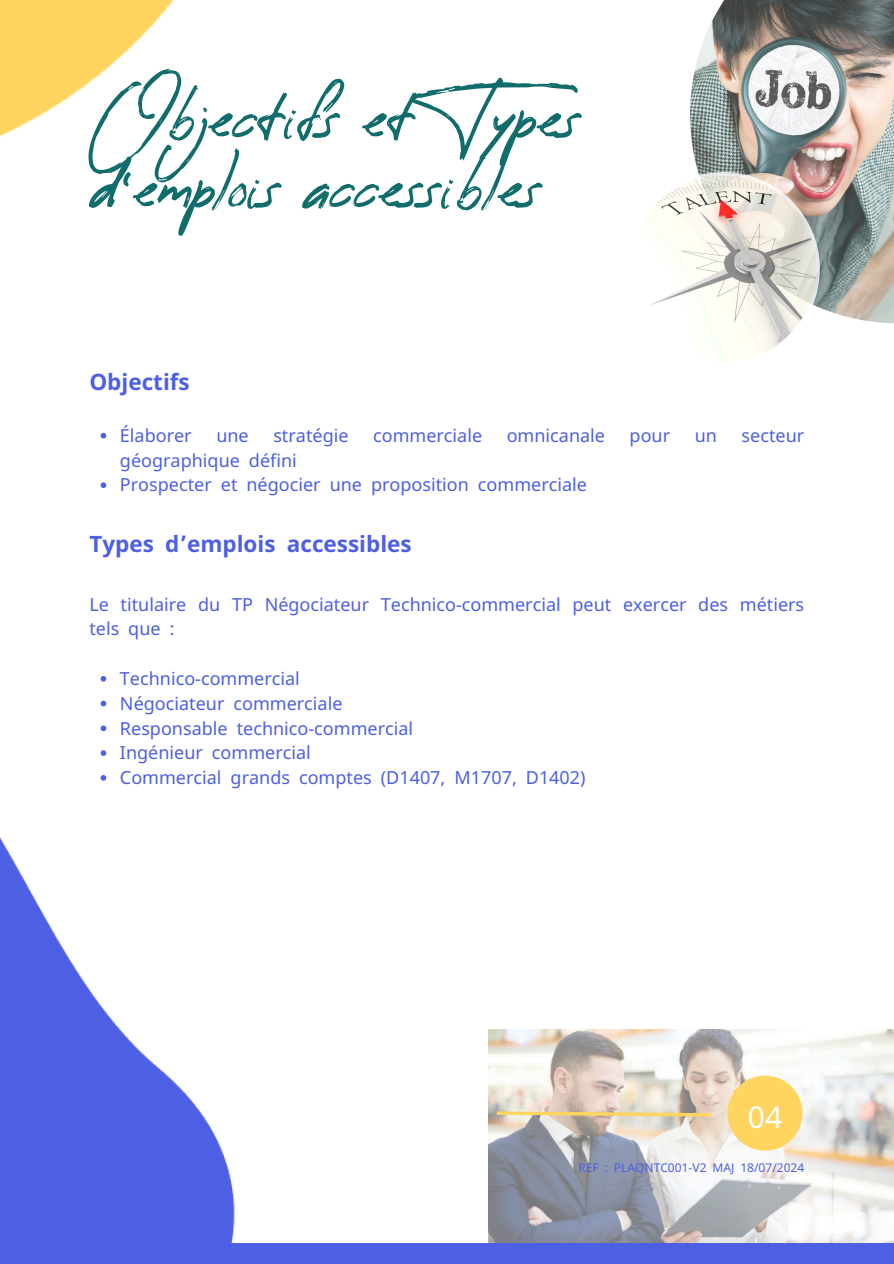
<style>
.page{position:relative;width:894px;height:1264px;background:#fff}
.page>*{position:absolute;margin:0;border:0;box-sizing:border-box;transform-origin:0 0}
.t1{font:54px/69.8px "Reey";color:#116c6c}
.t2{font:30px "Noto Sans";color:#fff}
.t3{font:700 22.5px "Noto Sans";color:#4d5fe3}
.t4{font:18px/24.8px "Noto Sans";color:#4d5fe3}
.t5{font:12px "Noto Sans";color:#4d5fe3}
.s1{font-family:"Noto Sans Gurmukhi"}
</style>
<div class="page">
<img style="left:0;top:776px;width:235px;height:467px">
<img style="left:488px;top:1029px;width:405px;height:214px">
<svg style="left:493px;top:1109px;width:221px;height:9px;background:#e2cc9b"></svg>
<svg style="left:727px;top:1075px;width:75px;height:75px;background:#fcd97c"></svg>
<svg style="left:101px;top:433px;width:5px;height:5px"></svg>
<svg style="left:101px;top:482px;width:5px;height:6px"></svg>
<svg style="left:101px;top:676px;width:5px;height:5px"></svg>
<svg style="left:101px;top:700px;width:5px;height:6px"></svg>
<svg style="left:101px;top:725px;width:5px;height:6px"></svg>
<svg style="left:101px;top:750px;width:5px;height:6px"></svg>
<svg style="left:101px;top:775px;width:5px;height:5px"></svg>
<div style="left:0;top:1243px;width:893px;height:20px;background:#4d5fe3"></div>
<img style="left:0;top:0;width:174px;height:137px">
<img style="left:690px;top:0;width:203px;height:324px">
<svg style="left:650px;top:172px;width:169px;height:185px"></svg>
<p class="t1" style="left:89px;top:86px;width:517px">Objectifs et Types d’emplois accessibles</p>
<p class="t3" style="left:89px;top:366px;width:102px">Objectifs</p>
<h1 class="t4" style="left:120px;top:422px;width:73px">Élaborer</h1>
<h1 class="t4" style="left:216px;top:422px;width:34px">une</h1>
<h1 class="t4" style="left:273px;top:422px;width:77px">stratégie</h1>
<h1 class="t4" style="left:373px;top:422px;width:110px">commerciale</h1>
<h1 class="t4" style="left:506px;top:422px;width:100px">omnicanale</h1>
<h1 class="t4" style="left:629px;top:422px;width:42px">pour</h1>
<h1 class="t4" style="left:694px;top:422px;width:24px">un</h1>
<h1 class="t4" style="left:741px;top:422px;width:64px">secteur</h1>
<h1 class="t4" style="left:120px;top:447px;width:178px">géographique défini</h1>
<p class="t4" style="left:120px;top:472px;width:468px">Prospecter et négocier une proposition commerciale</p>
<h2 class="t3" style="left:89px;top:528px;width:324px">Types d<span class="s1">’</span>emplois accessibles</h2>
<p class="t4" style="left:89px;top:591px;width:716px">Le titulaire du TP Négociateur Technico-commercial peut exercer des métiers tels que :</p>
<p class="t4" style="left:120px;top:665px;width:181px">Technico-commercial</p>
<h2 class="t4" style="left:120px;top:690px;width:224px">Négociateur commerciale</h2>
<h3 class="t4" style="left:120px;top:715px;width:294px">Responsable technico-commercial</h3>
<p class="t4" style="left:120px;top:740px;width:192px">Ingénieur commercial</p>
<p class="t4" style="left:120px;top:764px;width:467px">Commercial grands comptes (D1407, M1707, D1402)</p>
<p class="t2" style="left:747px;top:1095px;width:36px">04</p>
<p class="t5" style="left:578px;top:1158px;width:157px">REF : PLAQNTC001-V2 MAJ</p>
<p class="t5" style="left:740px;top:1158px;width:65px">18/07/2024</p>
</div>
